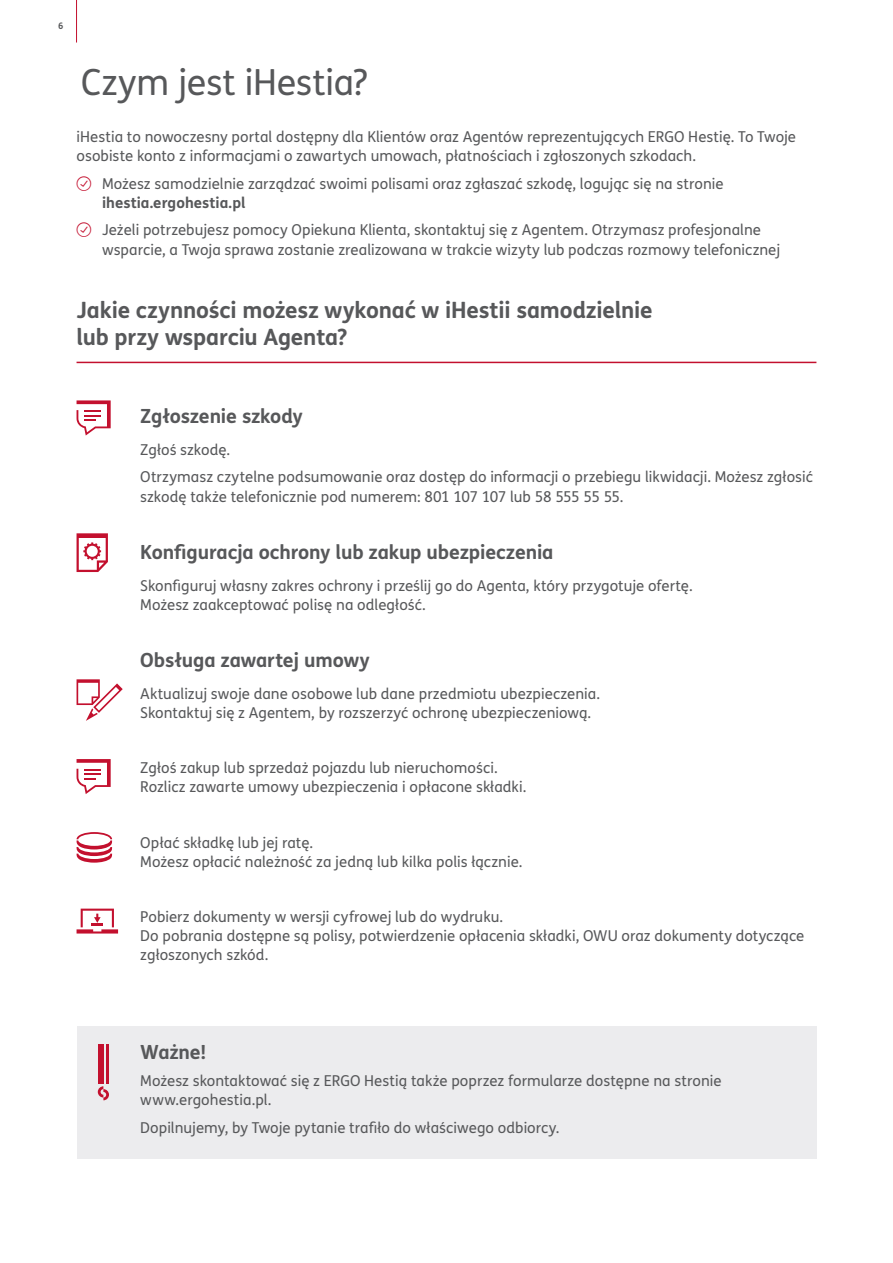
<style>
.page{position:relative;width:893px;height:1263px;background:#fff}
.page>*{position:absolute;margin:0;border:0;box-sizing:border-box;transform-origin:0 0}
.tutuł_główny{font:36px "FS Me";letter-spacing:-.005em;color:#57585a}
.podtytuł{font:700 22.5px/27px "FS Me";letter-spacing:-.01em;color:#57585a}
.podtytuł_mały{font:700 19.5px "FS Me";letter-spacing:-.01em;color:#57585a}
.bold_red_big{font:700 19.5px "FS Me";letter-spacing:-.01em;color:#57585a}
.body{font:15px/19.2px "FS Me";color:#57585a}
.t1{font:700 9px "FS Me";color:#57585a}
.s1{font-weight:700}
</style>
<div class="page">
<hr style="left:76px;top:0;width:1px;height:43px;background:#c3102e">
<div style="left:77px;top:1026px;width:739px;height:133px;background:#ececee"></div>
<hr style="left:77px;top:362px;width:739px;height:1px;background:#c3102e">
<div style="left:98px;top:1044px;width:5px;height:39px;background:#c3102e"></div>
<hr style="left:106px;top:1044px;width:3px;height:39px;background:#c3102e">
<svg style="left:98px;top:1086px;width:11px;height:14px"></svg>
<svg style="left:77px;top:400px;width:34px;height:35px"></svg>
<svg style="left:77px;top:759px;width:34px;height:35px"></svg>
<svg style="left:77px;top:533px;width:31px;height:39px"></svg>
<svg style="left:77px;top:679px;width:46px;height:42px"></svg>
<svg style="left:77px;top:832px;width:35px;height:31px"></svg>
<svg style="left:77px;top:909px;width:41px;height:24px"></svg>
<p class="t1" style="left:58px;top:18px;width:7px">6</p>
<p class="tutuł_główny" style="left:81px;top:58px;width:288px">Czym jest iHestia?</p>
<p class="body" style="left:77px;top:127px;width:721px">iHestia to nowoczesny portal dostępny dla Klientów oraz Agentów reprezentujących ERGO Hestię. To Twoje osobiste konto z informacjami o zawartych umowach, płatnościach i zgłoszonych szkodach.</p>
<p class="body" style="left:102px;top:173px;width:623px">Możesz samodzielnie zarządzać swoimi polisami oraz zgłaszać szkodę, logując się na stronie <span class="s1">ihestia.ergohestia.pl</span></p>
<p class="body" style="left:102px;top:220px;width:680px">Jeżeli potrzebujesz pomocy Opiekuna Klienta, skontaktuj się z Agentem. Otrzymasz profesjonalne wsparcie, a Twoja sprawa zostanie zrealizowana w trakcie wizyty lub podczas rozmowy telefonicznej</p>
<p class="podtytuł" style="left:77px;top:295px;width:578px">Jakie czynności możesz wykonać w iHestii samodzielnie lub przy wsparciu Agenta?</p>
<p class="podtytuł_mały" style="left:140px;top:401px;width:164px">Zgłoszenie szkody</p>
<p class="body" style="left:140px;top:440px;width:91px">Zgłoś szkodę.</p>
<p class="body" style="left:140px;top:467px;width:674px">Otrzymasz czytelne podsumowanie oraz dostęp do informacji o przebiegu likwidacji. Możesz zgłosić szkodę także telefonicznie pod numerem: 801 107 107 lub 58 555 55 55.</p>
<p class="podtytuł_mały" style="left:140px;top:537px;width:415px">Konfiguracja ochrony lub zakup ubezpieczenia</p>
<p class="body" style="left:140px;top:575px;width:554px">Skonfiguruj własny zakres ochrony i prześlij go do Agenta, który przygotuje ofertę.<br>Możesz zaakceptować polisę na odległość.</p>
<p class="podtytuł_mały" style="left:140px;top:645px;width:231px">Obsługa zawartej umowy</p>
<p class="body" style="left:140px;top:683px;width:461px">Aktualizuj swoje dane osobowe lub dane przedmiotu ubezpieczenia.<br>Skontaktuj się z Agentem, by rozszerzyć ochronę ubezpieczeniową.</p>
<p class="body" style="left:140px;top:758px;width:387px">Zgłoś zakup lub sprzedaż pojazdu lub nieruchomości.<br>Rozlicz zawarte umowy ubezpieczenia i opłacone składki.</p>
<p class="body" style="left:140px;top:832px;width:384px">Opłać składkę lub jej ratę.<br>Możesz opłacić należność za jedną lub kilka polis łącznie.</p>
<p class="body" style="left:140px;top:907px;width:665px">Pobierz dokumenty w wersji cyfrowej lub do wydruku.<br>Do pobrania dostępne są polisy, potwierdzenie opłacenia składki, OWU oraz dokumenty dotyczące zgłoszonych szkód.</p>
<p class="bold_red_big" style="left:140px;top:1036px;width:67px">Ważne!</p>
<p class="body" style="left:140px;top:1071px;width:583px">Możesz skontaktować się z ERGO Hestią także poprzez formularze dostępne na stronie www.ergohestia.pl.</p>
<p class="body" style="left:140px;top:1118px;width:421px">Dopilnujemy, by Twoje pytanie trafiło do właściwego odbiorcy.</p>
</div>
